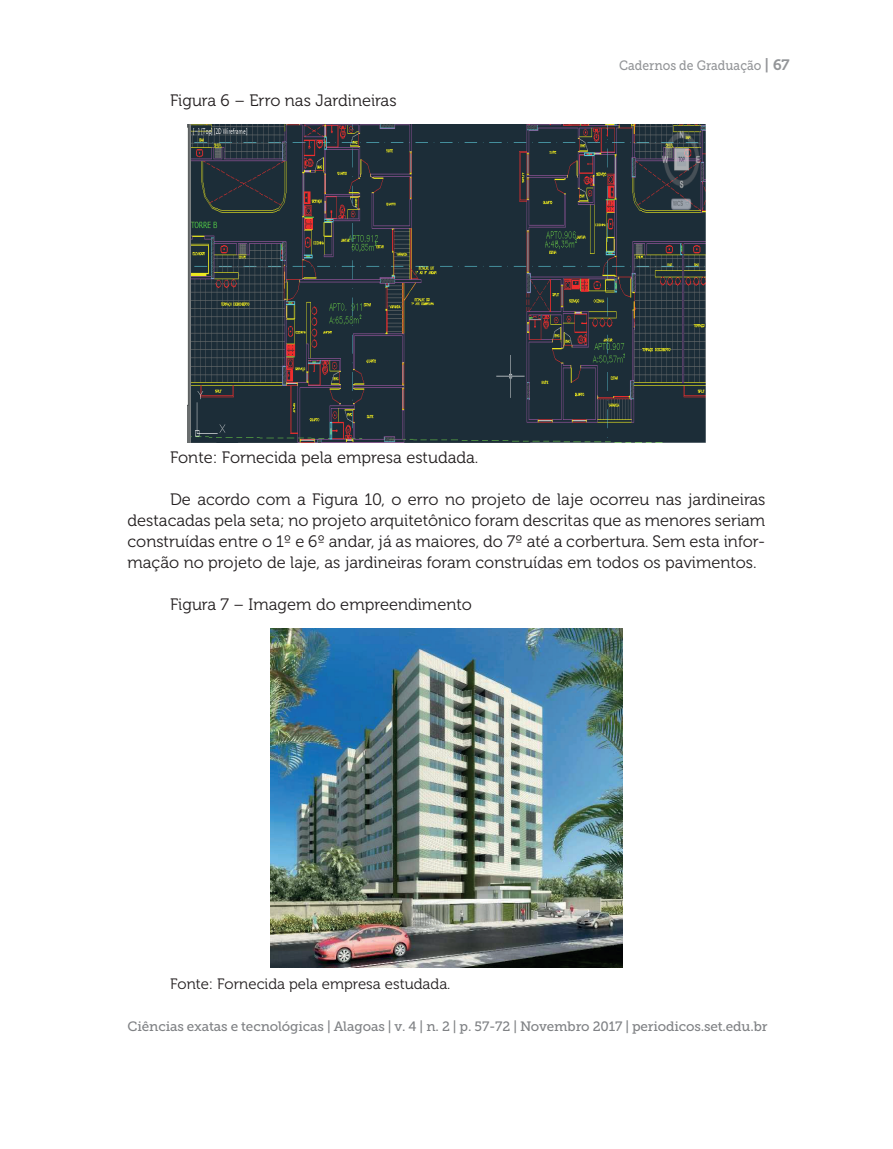
<style>
.page{position:relative;width:893px;height:1149px;background:#fff}
.page>*{position:absolute;margin:0;border:0;box-sizing:border-box;transform-origin:0 0}
.t1{font:16.5px/21px "Museo 300";color:#231f20;text-align:justify}
.t2{font:15px "Museo 300";color:#231f20}
.t3{font:13.5px "Museo Slab 500";letter-spacing:-.01em;color:#808285}
.t4{font:13.5px "Museo Slab 500";color:#939598;scale:.9 1}
.s1{font-family:"Museo 700";font-size:15px}
</style>
<div class="page">
<img style="left:188px;top:124px;width:517px;height:318px">
<img style="left:271px;top:628px;width:351px;height:339px">
<p class="t1" style="left:170px;top:90px;width:228px">Figura 6 – Erro nas Jardineiras</p>
<p class="t4" style="left:619px;top:57px;width:191px">Cadernos de Graduação <span class="s1">| 67</span></p>
<p class="t1" style="left:170px;top:447px;width:310px">Fonte: Fornecida pela empresa estudada.</p>
<p class="t1" style="left:128px;top:489px;width:639px;text-indent:43px">De acordo com a Figura 10, o erro no projeto de laje ocorreu nas jardineiras destacadas pela seta; no projeto arquitetônico foram descritas que as menores seriam construídas entre o 1º e 6º andar, já as maiores, do 7º até a corbertura. Sem esta infor&shy;mação no projeto de laje, as jardineiras foram construídas em todos os pavimentos.</p>
<p class="t1" style="left:170px;top:594px;width:303px">Figura 7 – Imagem do empreendimento</p>
<p class="t2" style="left:170px;top:975px;width:282px">Fonte: Fornecida pela empresa estudada.</p>
<p class="t3" style="left:128px;top:1018px;width:641px">Ciências exatas e tecnológicas | Alagoas | v. 4 | n. 2 | p. 57-72 | Novembro 2017 | periodicos.set.edu.br</p>
</div>
